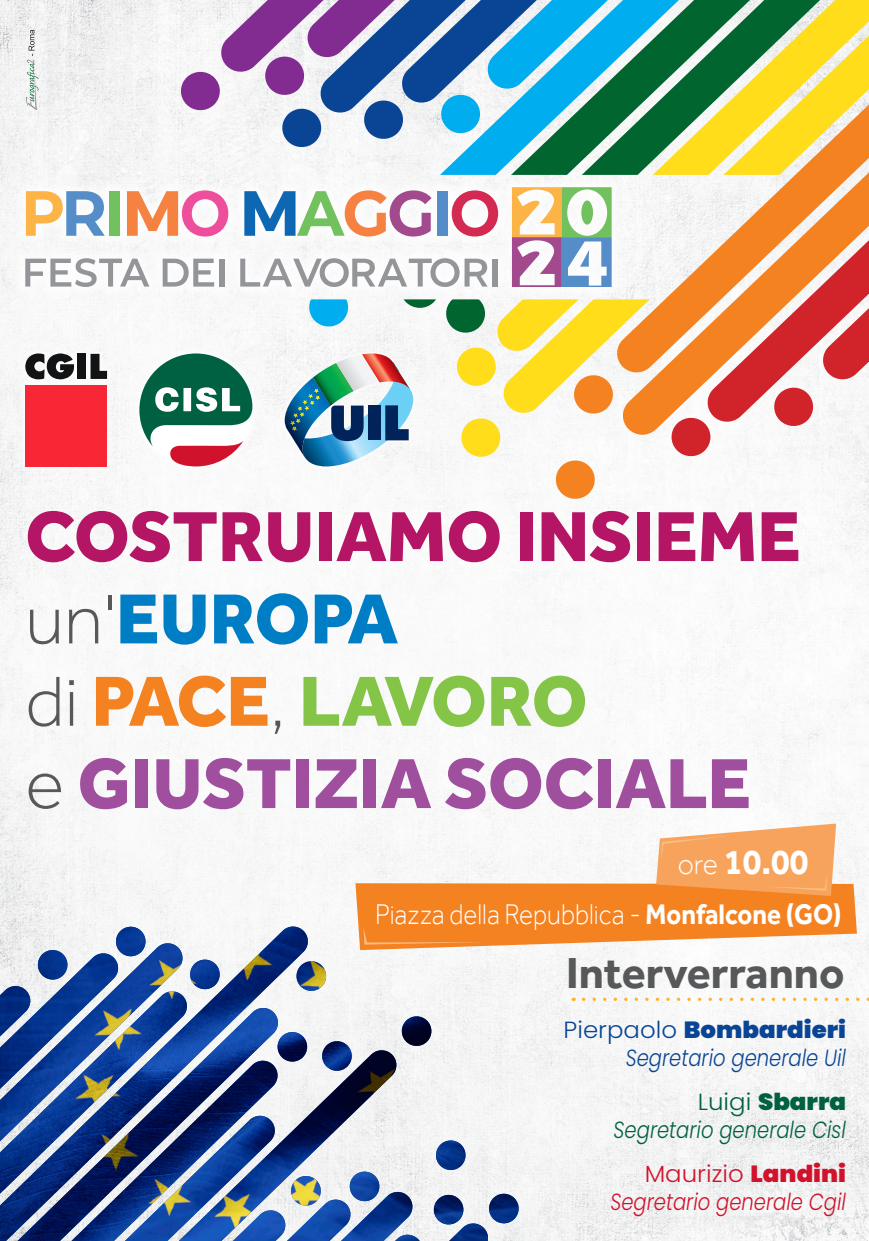
<style>
.page{position:relative;width:869px;height:1241px;background:#fff}
.page>*{position:absolute;margin:0;border:0;box-sizing:border-box;transform-origin:0 0}
.t1{font:800 73.15px/82.2px "Effra";color:#b41665}
.t2{font:700 44.89px "Effra";color:#57585a}
.t3{font:700 36.23px "Effra";color:#fff;scale:.94 1}
.t4{font:300 29.31px "Effra";color:#fff;scale:.89 1}
.t5{font:italic 300 23.36px/28px "Poppins";color:#094594;text-align:right;scale:.84 1}
.t6{font:italic 300 23.36px/28px "Poppins";color:#d1122c;text-align:right;scale:.84 1}
.t7{font:italic 300 23.36px/28px "Poppins";color:#006142;text-align:right;scale:.84 1}
.s1{font-weight:300;color:#57585a}
.s2{color:#007ec5}
.s3{color:#f58220}
.s4{color:#84c446}
.s5{color:#a04f9e}
.s6{font-weight:300;font-size:30.19px}
.s7{font-weight:700}
.s8{font-style:normal}
.s9{font-weight:900;font-style:normal}
</style>
<div class="page">
<img style="left:0;top:0;width:868px;height:1240px">
<svg style="left:0;top:924px;width:520px;height:316px;fill:#f4f5f5"></svg>
<img style="left:0;top:926px;width:493px;height:314px">
<svg style="left:553px;top:458px;width:43px;height:42px"></svg>
<svg style="left:459px;top:416px;width:43px;height:42px"></svg>
<svg style="left:454px;top:345px;width:43px;height:43px"></svg>
<svg style="left:179px;top:0;width:163px;height:149px"></svg>
<svg style="left:342px;top:0;width:153px;height:174px"></svg>
<svg style="left:495px;top:0;width:373px;height:353px"></svg>
<svg style="left:501px;top:25px;width:367px;height:390px"></svg>
<svg style="left:614px;top:94px;width:254px;height:280px"></svg>
<svg style="left:620px;top:161px;width:248px;height:275px;fill:#f58220"></svg>
<svg style="left:669px;top:229px;width:199px;height:229px"></svg>
<img style="left:0;top:175px;width:789px;height:124px">
<svg style="left:583px;top:997px;width:286px;height:3px"></svg>
<div style="left:18px;top:346px;width:96px;height:127px;background:#fff"></div>
<div style="left:25px;top:384px;width:82px;height:82px;background:#f72735"></div>
<div style="left:77px;top:354px;width:9px;height:25px;background:#111314"></div>
<svg style="left:90px;top:354px;width:17px;height:25px"></svg>
<svg style="left:25px;top:353px;width:50px;height:27px"></svg>
<div style="left:132px;top:346px;width:127px;height:127px;background:#fff"></div>
<svg style="left:139px;top:353px;width:113px;height:113px"></svg>
<div style="left:281px;top:350px;width:135px;height:120px;background:#f8f9f9"></div>
<img style="left:284px;top:379px;width:6px;height:55px">
<svg style="left:290px;top:353px;width:123px;height:113px"></svg>
<div style="left:12px;top:174px;width:612px;height:126px;background:#fff"></div>
<svg style="left:26px;top:191px;width:79px;height:45px"></svg>
<div style="left:109px;top:191px;width:11px;height:45px;background:#72c15f"></div>
<div style="left:437px;top:191px;width:11px;height:45px;background:#548dc8"></div>
<svg style="left:127px;top:190px;width:101px;height:46px"></svg>
<svg style="left:25px;top:258px;width:124px;height:29px"></svg>
<svg style="left:163px;top:258px;width:51px;height:28px"></svg>
<div style="left:219px;top:258px;width:5px;height:28px;background:#939598"></div>
<div style="left:492px;top:258px;width:5px;height:28px;background:#939598"></div>
<svg style="left:244px;top:190px;width:187px;height:46px"></svg>
<svg style="left:451px;top:190px;width:47px;height:46px"></svg>
<svg style="left:240px;top:258px;width:247px;height:76px"></svg>
<svg style="left:511px;top:187px;width:100px;height:100px"></svg>
<svg style="left:355px;top:823px;width:501px;height:126px"></svg>
<svg style="left:26px;top:30px;width:13px;height:80px"></svg>
<p class="t1" style="left:25px;top:494px;width:776px">COSTRUIAMO INSIEME <span class="s1">un'</span><span class="s2">EUROPA<br></span><span class="s1">di</span> <span class="s3">PACE</span><span class="s1">,</span> <span class="s4">LAVORO<br></span><span class="s1">e</span> <span class="s5">GIUSTIZIA SOCIALE</span></p>
<p class="t3" style="left:677px;top:839px;width:140px"><span class="s6">ore</span> 10.00</p>
<p class="t4" style="left:375px;top:896px;width:525px">Piazza della Repubblica - <span class="s7">Monfalcone (GO)</span></p>
<p class="t2" style="left:565px;top:945px;width:280px">Interverranno</p>
<p class="t5" style="left:563px;top:1015px;width:337px"><span class="s8">Pierpaolo</span> <span class="s9">Bombardieri<br></span>Segretario generale Uil</p>
<p class="t7" style="left:613px;top:1087px;width:278px"><span class="s8">Luigi</span> <span class="s9">Sbarra<br></span>Segretario generale Cisl</p>
<p class="t6" style="left:610px;top:1159px;width:282px"><span class="s8">Maurizio</span> <span class="s9">Landini<br></span>Segretario generale Cgil</p>
</div>
